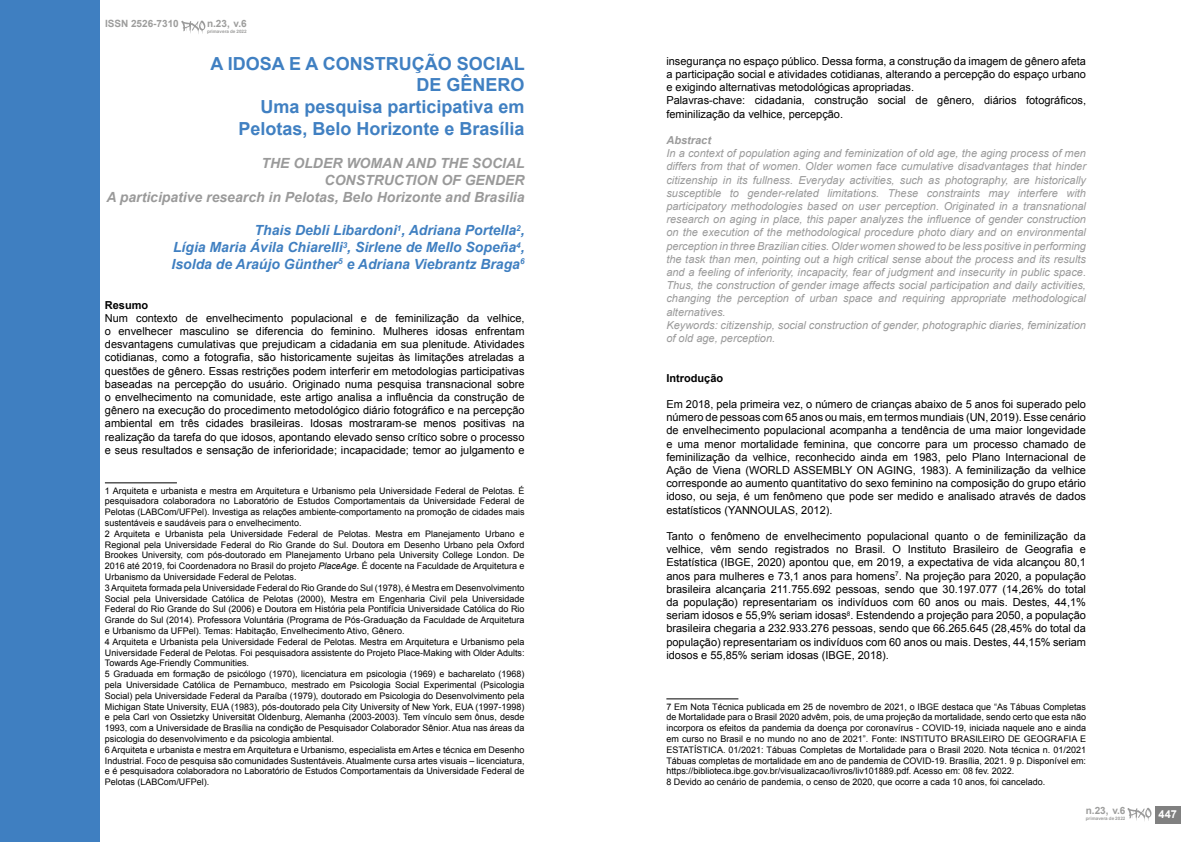
<style>
.page{position:relative;width:1191px;height:842px;background:#fff}
.page>*{position:absolute;margin:0;border:0;box-sizing:border-box;transform-origin:0 0}
.t1{font:700 18px/21.6px "Arial";color:#4080c2;text-align:right}
.t2{font:italic 700 14px/16.8px "Arial";color:#3f7fc1;text-align:justify}
.t3{font:italic 700 14px/16.8px "Arial";color:#9a9a9a;text-align:right}
.t4{font:11px/13.2px "Arial";color:#000;text-align:justify}
.t5{font:italic 11px/13.2px "Arial";color:#9a9a9a}
.t6{font:700 11px "Arial";color:#000}
.t7{font:italic 700 11px "Arial";color:#9a9a9a}
.t8{font:700 11px "Arial";color:#fff}
.t9{font:700 10px "Arial";color:#9d9d9c}
.t10{font:9px/10.8px "Arial";color:#000}
.t11{font:700 4.6px "Arial";color:#9d9d9c}
.s1{font-style:italic}
</style>
<div class="page">
<hr style="left:105px;top:482px;width:72px;height:1px;background:#000">
<hr style="left:666px;top:698px;width:72px;height:1px;background:#000">
<div style="left:0;top:0;width:99px;height:842px;background:#3f7fc1"></div>
<svg style="left:181px;top:21px;width:24px;height:13px"></svg>
<div style="left:1155px;top:806px;width:25px;height:17px;background:#808080"></div>
<svg style="left:1127px;top:808px;width:24px;height:13px"></svg>
<p class="t9" style="left:105px;top:17px;width:75px">ISSN 2526-7310</p>
<p class="t9" style="left:207px;top:17px;width:41px">n.23, v.6</p>
<p class="t11" style="left:207px;top:28px;width:41px">primavera de 2022</p>
<h1 class="t1" style="left:210px;top:53px;width:316px">A IDOSA E A CONSTRUÇÃO SOCIAL<br>DE GÊNERO<br>Uma pesquisa participativa em<br>Pelotas, Belo Horizonte e Brasília</h1>
<h2 class="t3" style="left:106px;top:155px;width:420px">THE OLDER WOMAN AND THE SOCIAL<br>CONSTRUCTION OF GENDER<br>A participative research in Pelotas, Belo Horizonte and Brasilia</h2>
<h2 class="t2" style="left:171px;top:223px;width:354px;text-indent:83px">Thais Debli Libardoni<sup>1</sup>, Adriana Portella<sup>2</sup>, Lígia Maria Ávila Chiarelli<sup>3</sup>, Sirlene de Mello Sopeña<sup>4</sup>, Isolda de Araújo Günther<sup>5</sup> e Adriana Viebrantz Braga<sup>6</sup></h2>
<p class="t6" style="left:105px;top:297px;width:45px">Resumo</p>
<p class="t4" style="left:105px;top:311px;width:421px">Num contexto de envelhecimento populacional e de feminilização da velhice, o envelhecer masculino se diferencia do feminino. Mulheres idosas enfrentam desvantagens cumulativas que prejudicam a cidadania em sua plenitude. Atividades cotidianas, como a fotografia, são historicamente sujeitas às limitações atreladas a questões de gênero. Essas restrições podem interferir em metodologias participativas baseadas na percepção do usuário. Originado numa pesquisa transnacional sobre o envelhecimento na comunidade, este artigo analisa a influência da construção de gênero na execução do procedimento metodológico diário fotográfico e na percepção ambiental em três cidades brasileiras. Idosas mostraram-se menos positivas na realização da tarefa do que idosos, apontando elevado senso crítico sobre o processo e seus resultados e sensação de inferioridade; incapacidade; temor ao julgamento e</p>
<p class="t10" style="left:105px;top:485px;width:421px">1 Arquiteta e urbanista e mestra em Arquitetura e Urbanismo pela Universidade Federal de Pelotas. É pesquisadora colaboradora no Laboratório de Estudos Comportamentais da Universidade Federal de Pelotas (LABCom/UFPel). Investiga as relações ambiente-comportamento na promoção de cidades mais sustentáveis e saudáveis para o envelhecimento.<br>2 Arquiteta e Urbanista pela Universidade Federal de Pelotas. Mestra em Planejamento Urbano e Regional pela Universidade Federal do Rio Grande do Sul. Doutora em Desenho Urbano pela Oxford Brookes University, com pós-doutorado em Planejamento Urbano pela University College London. De 2016 até 2019, foi Coordenadora no Brasil do projeto <span class="s1">PlaceAge</span>. É docente na Faculdade de Arquitetura e Urbanismo da Universidade Federal de Pelotas.<br>3 Arquiteta formada pela Universidade Federal do Rio Grande do Sul (1978), é Mestra em Desenvolvimento Social pela Universidade Católica de Pelotas (2000), Mestra em Engenharia Civil pela Universidade Federal do Rio Grande do Sul (2006) e Doutora em História pela Pontifícia Universidade Católica do Rio Grande do Sul (2014). Professora Voluntária (Programa de Pós-Graduação da Faculdade de Arquitetura e Urbanismo da UFPel). Temas: Habitação, Envelhecimento Ativo, Gênero.<br>4 Arquiteta e Urbanista pela Universidade Federal de Pelotas. Mestra em Arquitetura e Urbanismo pela Universidade Federal de Pelotas. Foi pesquisadora assistente do Projeto Place-Making with Older Adults:<br>Towards Age-Friendly Communities.<br>5 Graduada em formação de psicólogo (1970), licenciatura em psicologia (1969) e bacharelato (1968) pela Universidade Católica de Pernambuco, mestrado em Psicologia Social Experimental (Psicologia Social) pela Universidade Federal da Paraíba (1979), doutorado em Psicologia do Desenvolvimento pela Michigan State University, EUA (1983), pós-doutorado pela City University of New York, EUA (1997-1998) e pela Carl von Ossietzky Universität Oldenburg, Alemanha (2003-2003). Tem vínculo sem ônus, desde 1993, com a Universidade de Brasília na condição de Pesquisador Colaborador Sênior. Atua nas áreas da psicologia do desenvolvimento e da psicologia ambiental.<br>6 Arquiteta e urbanista e mestra em Arquitetura e Urbanismo, especialista em Artes e técnica em Desenho Industrial. Foco de pesquisa são comunidades Sustentáveis. Atualmente cursa artes visuais – licenciatura, e é pesquisadora colaboradora no Laboratório de Estudos Comportamentais da Universidade Federal de Pelotas (LABCom/UFPel).</p>
<p class="t4" style="left:666px;top:54px;width:421px;text-align:left">insegurança no espaço público. Dessa forma, a construção da imagem de gênero afeta a participação social e atividades cotidianas, alterando a percepção do espaço urbano e exigindo alternativas metodológicas apropriadas.<br>Palavras-chave: cidadania, construção social de gênero, diários fotográficos, feminilização da velhice, percepção.</p>
<p class="t7" style="left:666px;top:133px;width:46px">Abstract</p>
<p class="t5" style="left:666px;top:147px;width:421px">In a context of population aging and feminization of old age, the aging process of men differs from that of women. Older women face cumulative disadvantages that hinder citizenship in its fullness. Everyday activities, such as photography, are historically susceptible to gender-related limitations. These constraints may interfere with participatory methodologies based on user perception. Originated in a transnational research on aging in place, this paper analyzes the influence of gender construction on the execution of the methodological procedure photo diary and on environmental perception in three Brazilian cities. Older women showed to be less positive in performing the task than men, pointing out a high critical sense about the process and its results and a feeling of inferiority, incapacity, fear of judgment and insecurity in public space.<br>Thus, the construction of gender image affects social participation and daily activities, changing the perception of urban space and requiring appropriate methodological alternatives.<br>Keywords: citizenship, social construction of gender, photographic diaries, feminization of old age, perception.</p>
<p class="t6" style="left:666px;top:370px;width:58px">Introdução</p>
<p class="t4" style="left:666px;top:398px;width:421px">Em 2018, pela primeira vez, o número de crianças abaixo de 5 anos foi superado pelo número de pessoas com 65 anos ou mais, em termos mundiais (UN, 2019). Esse cenário de envelhecimento populacional acompanha a tendência de uma maior longevidade e uma menor mortalidade feminina, que concorre para um processo chamado de feminilização da velhice, reconhecido ainda em 1983, pelo Plano Internacional de Ação de Viena (WORLD ASSEMBLY ON AGING, 1983). A feminilização da velhice corresponde ao aumento quantitativo do sexo feminino na composição do grupo etário idoso, ou seja, é um fenômeno que pode ser medido e analisado através de dados estatísticos (YANNOULAS, 2012).</p>
<p class="t4" style="left:666px;top:530px;width:421px">Tanto o fenômeno de envelhecimento populacional quanto o de feminilização da velhice, vêm sendo registrados no Brasil. O Instituto Brasileiro de Geografia e Estatística (IBGE, 2020) apontou que, em 2019, a expectativa de vida alcançou 80,1 anos para mulheres e 73,1 anos para homens<sup>7</sup>. Na projeção para 2020, a população brasileira alcançaria 211.755.692 pessoas, sendo que 30.197.077 (14,26% do total da população) representariam os indivíduos com 60 anos ou mais. Destes, 44,1% seriam idosos e 55,9% seriam idosas<sup>8</sup>. Estendendo a projeção para 2050, a população brasileira chegaria a 232.933.276 pessoas, sendo que 66.265.645 (28,45% do total da população) representariam os indivíduos com 60 anos ou mais. Destes, 44,15% seriam idosos e 55,85% seriam idosas (IBGE, 2018).</p>
<p class="t10" style="left:666px;top:701px;width:421px">7 Em Nota Técnica publicada em 25 de novembro de 2021, o IBGE destaca que “As Tábuas Completas de Mortalidade para o Brasil 2020 advêm, pois, de uma projeção da mortalidade, sendo certo que esta não incorpora os efeitos da pandemia da doença por coronavírus - COVID-19, iniciada naquele ano e ainda em curso no Brasil e no mundo no ano de 2021”. Fonte: INSTITUTO BRASILEIRO DE GEOGRAFIA E ESTATÍSTICA. 01/2021: Tábuas Completas de Mortalidade para o Brasil 2020. Nota técnica n. 01/2021<br>Tábuas completas de mortalidade em ano de pandemia de COVID-19. Brasília, 2021. 9 p. Disponível em: https://biblioteca.ibge.gov.br/visualizacao/livros/liv101889.pdf. Acesso em: 08 fev. 2022.<br>8 Devido ao cenário de pandemia, o censo de 2020, que ocorre a cada 10 anos, foi cancelado.</p>
<p class="t9" style="left:1085px;top:804px;width:41px">n.23, v.6</p>
<p class="t11" style="left:1085px;top:815px;width:41px">primavera de 2022</p>
<p class="t8" style="left:1158px;top:807px;width:20px">447</p>
</div>
